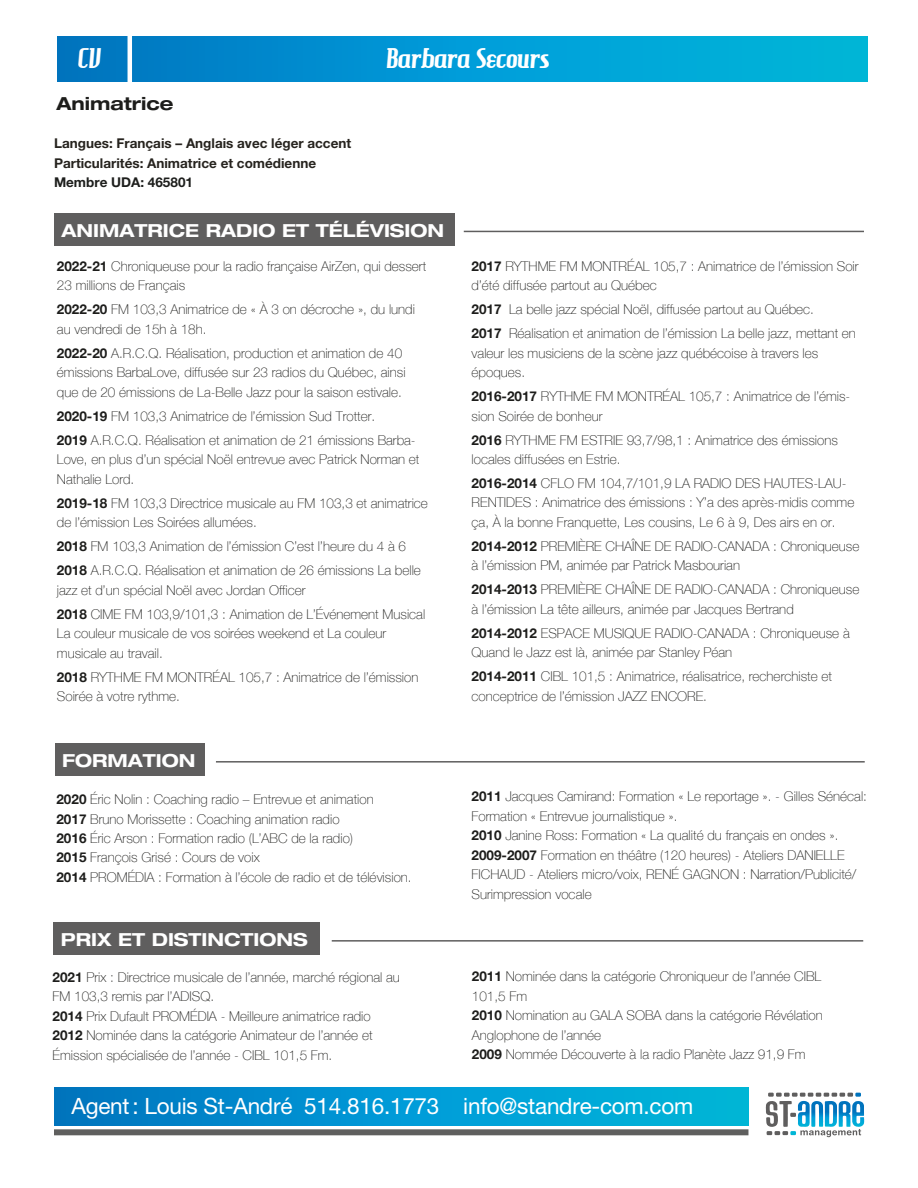
<style>
.page{position:relative;width:918px;height:1188px;background:#fff}
.page>*{position:absolute;margin:0;border:0;box-sizing:border-box;transform-origin:0 0}
.t1{font:27px "Hamburger Heaven";color:#fff}
.t2{font:22.5px "Helvetica Neue";letter-spacing:-.01em;color:#fff}
.t3{font:700 expanded 18px "Helvetica Neue LT Std";color:#fff}
.t4{font:700 expanded 18px "Helvetica Neue LT Std";color:#1d1d1b}
.t5{font:100 13.5px/19.5px "Helvetica Neue";color:#1d1d1b}
.t6{font:700 13.5px/19.5px "Helvetica Neue LT Std";color:#26231e}
.t7{font:700 13.5px "Helvetica Neue LT Std";color:#1d1e1c}
.s1{font-weight:700}
</style>
<div class="page">
<div style="left:132px;top:37px;width:736px;height:44px;background:linear-gradient(to right,#007eca,#00badd)"></div>
<div style="left:58px;top:37px;width:70px;height:44px;background:#0076bf"></div>
<svg style="left:766px;top:1093px;width:98px;height:44px"></svg>
<div style="left:54px;top:213px;width:400px;height:33px;background:#5f5e5e"></div>
<hr style="left:464px;top:231px;width:400px;height:1px;background:#5f5e5e">
<div style="left:53px;top:923px;width:267px;height:32px;background:#5f5e5e"></div>
<hr style="left:332px;top:940px;width:531px;height:2px;background:#5f5e5e">
<div style="left:55px;top:744px;width:150px;height:32px;background:#5f5e5e"></div>
<hr style="left:216px;top:761px;width:649px;height:2px;background:#5f5e5e">
<div style="left:55px;top:1087px;width:693px;height:39px;background:linear-gradient(to right,#0076c4,#00bade)"></div>
<div style="left:54px;top:1129px;width:694px;height:6px;background:#5f5f5e"></div>
<h1 class="t1" style="left:78px;top:42px;width:24px">CV</h1>
<h1 class="t1" style="left:386px;top:42px;width:165px">Barbara Secours</h1>
<h3 class="t4" style="left:56px;top:92px;width:119px">Animatrice</h3>
<p class="t6" style="left:54px;top:133px;width:299px">Langues: Français – Anglais avec léger accent<br>Particularités: Animatrice et comédienne</p>
<p class="t7" style="left:54px;top:174px;width:141px">Membre UDA: 465801</p>
<h3 class="t3" style="left:62px;top:219px;width:384px">ANIMATRICE RADIO ET TÉLÉVISION</h3>
<p class="t5" style="left:57px;top:256px;width:371px"><span class="s1">2022-21</span> Chroniqueuse pour la radio française AirZen, qui dessert<br>23 millions de Français</p>
<p class="t5" style="left:57px;top:299px;width:360px"><span class="s1">2022-20</span> FM 103,3 Animatrice de « À 3 on décroche », du lundi au vendredi de 15h à 18h.</p>
<p class="t5" style="left:57px;top:343px;width:350px"><span class="s1">2022-20</span> A.R.C.Q. Réalisation, production et animation de 40 émissions BarbaLove, diffusée sur 23 radios du Québec, ainsi que de 20 émissions de La-Belle Jazz pour la saison estivale.</p>
<p class="t5" style="left:57px;top:403px;width:360px;line-height:24px"><span class="s1">2020-19</span> FM 103,3 Animatrice de l’émission Sud Trotter.<br><span class="s1">2019</span> A.R.C.Q. Réalisation et animation de 21 émissions Barba-</p>
<p class="t5" style="left:57px;top:449px;width:364px">Love, en plus d’un spécial Noël entrevue avec Patrick Norman et<br>Nathalie Lord.</p>
<p class="t5" style="left:57px;top:493px;width:373px"><span class="s1">2019-18</span> FM 103,3 Directrice musicale au FM 103,3 et animatrice de l’émission Les Soirées allumées.</p>
<p class="t5" style="left:57px;top:534px;width:366px;line-height:24px"><span class="s1">2018</span> FM 103,3 Animation de l’émission C’est l’heure du 4 à 6<br><span class="s1">2018</span> A.R.C.Q. Réalisation et animation de 26 émissions La belle</p>
<p class="t5" style="left:57px;top:577px;width:370px;line-height:24px">jazz et d’un spécial Noël avec Jordan Officer<br><span class="s1">2018</span> CIME FM 103,9/101,3 : Animation de L’Événement Musical</p>
<p class="t5" style="left:57px;top:623px;width:331px">La couleur musicale de vos soirées weekend et La couleur musicale au travail.</p>
<p class="t5" style="left:57px;top:667px;width:363px"><span class="s1">2018</span> RYTHME FM MONTRÉAL 105,7 : Animatrice de l’émission<br>Soirée à votre rythme.</p>
<h3 class="t3" style="left:62px;top:750px;width:135px">FORMATION</h3>
<p class="t5" style="left:472px;top:255px;width:389px"><span class="s1">2017</span> RYTHME FM MONTRÉAL 105,7 : Animatrice de l’émission Soir d’été diffusée partout au Québec</p>
<p class="t5" style="left:472px;top:297px;width:386px;line-height:24px"><span class="s1">2017</span> La belle jazz spécial Noël, diffusée partout au Québec.<br><span class="s1">2017</span> Réalisation et animation de l’émission La belle jazz, mettant en</p>
<p class="t5" style="left:472px;top:342px;width:348px">valeur les musiciens de la scène jazz québécoise à travers les époques.</p>
<p class="t5" style="left:472px;top:386px;width:380px"><span class="s1">2016-2017</span> RYTHME FM MONTRÉAL 105,7 : Animatrice de l’émis&shy;sion Soirée de bonheur</p>
<p class="t5" style="left:472px;top:429px;width:368px"><span class="s1">2016</span> RYTHME FM ESTRIE 93,7/98,1 : Animatrice des émissions locales diffusées en Estrie.</p>
<p class="t5" style="left:472px;top:473px;width:384px"><span class="s1">2016-2014</span> CFLO FM 104,7/101,9 LA RADIO DES HAUTES-LAU-<br>RENTIDES : Animatrice des émissions : Y’a des après-midis comme ça, À la bonne Franquette, Les cousins, Le 6 à 9, Des airs en or.</p>
<p class="t5" style="left:472px;top:536px;width:389px"><span class="s1">2014-2012</span> PREMIÈRE CHAÎNE DE RADIO-CANADA : Chroniqueuse à l’émission PM, animée par Patrick Masbourian</p>
<p class="t5" style="left:472px;top:579px;width:389px"><span class="s1">2014-2013</span> PREMIÈRE CHAÎNE DE RADIO-CANADA : Chroniqueuse à l’émission La tête ailleurs, animée par Jacques Bertrand</p>
<p class="t5" style="left:472px;top:623px;width:380px"><span class="s1">2014-2012</span> ESPACE MUSIQUE RADIO-CANADA : Chroniqueuse à<br>Quand le Jazz est là, animée par Stanley Péan</p>
<p class="t5" style="left:472px;top:666px;width:362px"><span class="s1">2014-2011</span> CIBL 101,5 : Animatrice, réalisatrice, recherchiste et conceptrice de l’émission JAZZ ENCORE.</p>
<p class="t5" style="left:56px;top:789px;width:357px"><span class="s1">2020</span> Éric Nolin : Coaching radio – Entrevue et animation<br><span class="s1">2017</span> Bruno Morissette : Coaching animation radio<br><span class="s1">2016</span> Éric Arson : Formation radio (L’ABC de la radio)<br><span class="s1">2015</span> François Grisé : Cours de voix<br><span class="s1">2014</span> PROMÉDIA : Formation à l’école de radio et de télévision.</p>
<p class="t5" style="left:472px;top:786px;width:397px"><span class="s1">2011</span> Jacques Camirand: Formation « Le reportage ». - Gilles Sénécal:<br>Formation « Entrevue journalistique ».<br><span class="s1">2010</span> Janine Ross: Formation « La qualité du français en ondes ».<br><span class="s1">2009-2007</span> Formation en théâtre (120 heures) - Ateliers DANIELLE FICHAUD - Ateliers micro/voix, RENÉ GAGNON : Narration/Publicité/ Surimpression vocale</p>
<h3 class="t3" style="left:61px;top:929px;width:249px">PRIX ET DISTINCTIONS</h3>
<p class="t5" style="left:53px;top:966px;width:349px"><span class="s1">2021</span> Prix : Directrice musicale de l’année, marché régional au FM 103,3 remis par l’ADISQ.<br><span class="s1">2014</span> Prix Dufault PROMÉDIA - Meilleure animatrice radio <span class="s1">2012</span> Nominée dans la catégorie Animateur de l’année et Émission spécialisée de l’année - CIBL 101,5 Fm.</p>
<p class="t5" style="left:472px;top:966px;width:352px"><span class="s1">2011</span> Nominée dans la catégorie Chroniqueur de l’année CIBL 101,5 Fm<br><span class="s1">2010</span> Nomination au GALA SOBA dans la catégorie Révélation Anglophone de l’année<br><span class="s1">2009</span> Nommée Découverte à la radio Planète Jazz 91,9 Fm</p>
<h2 class="t2" style="left:71px;top:1093px;width:623px">Agent: Louis St-André 514.816.1773 info@standre-com.com</h2>
</div>
